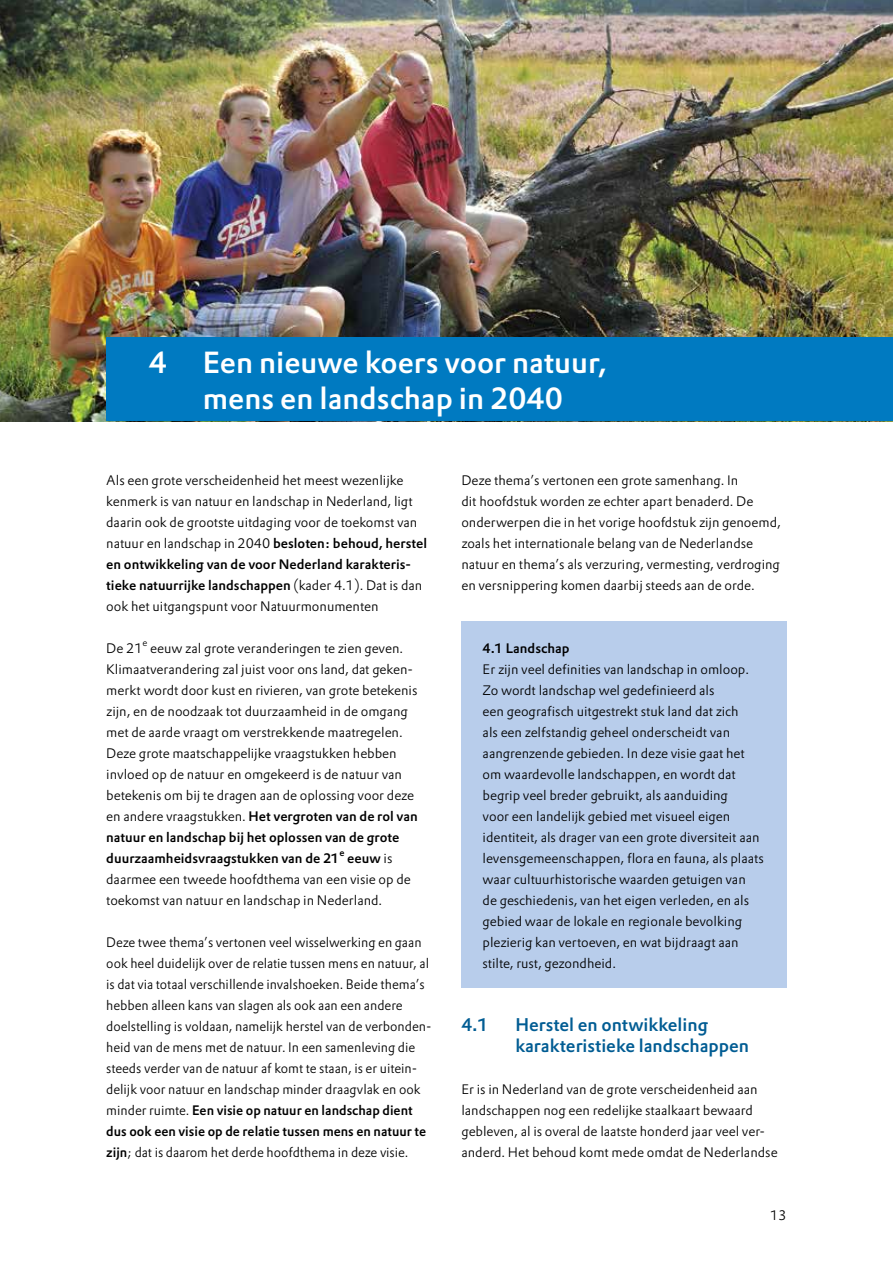
<style>
.page{position:relative;width:893px;height:1263px;background:#fff}
.page>*{position:absolute;margin:0;border:0;box-sizing:border-box;transform-origin:0 0}
.t1{font:30px/36px "DTL Prokyon T Medium";color:#fff;text-align:center}
.t2{font:18px/21px "DTL Prokyon T Medium";color:#005c93}
.t3{font:13.5px/21px "DTL Prokyon T Light";color:#000}
.t4{font:13.5px/21px "DTL Prokyon T Medium";color:#000}
.t5{font:9.45px "DTL Prokyon T Light";color:#000}
.t6{font:9.45px "DTL Prokyon T Medium";color:#000}
.s1{font-family:"DTL Prokyon T Medium"}
.s2{font-family:"DTL Prokyon T Light"}
</style>
<div class="page">
<img style="left:0;top:0;width:893px;height:422px">
<div style="left:106px;top:338px;width:787px;height:83px;background:#007ac1"></div>
<div style="left:461px;top:621px;width:326px;height:367px;background:#b8cdeb"></div>
<h1 class="t1" style="left:149px;top:344px;width:460px">4 Een nieuwe koers voor natuur, mens en landschap in 2040</h1>
<p class="t3" style="left:106px;top:469px;width:322px">Als een grote verscheidenheid het meest wezenlijke kenmerk is van natuur en landschap in Nederland, ligt daarin ook de grootste uitdaging voor de toekomst van natuur en landschap in 2040 <span class="s1">besloten: behoud, herstel</span></p>
<p class="t4" style="left:106px;top:553px;width:317px">en ontwikkeling van de voor Nederland karakteris&shy;tieke natuurrijke landschappen <span class="s2">(kader 4.1). Dat is dan</span></p>
<p class="t3" style="left:106px;top:595px;width:274px">ook het uitgangspunt voor Natuurmonumenten</p>
<p class="t3" style="left:106px;top:637px;width:38px">De 21</p>
<p class="t5" style="left:143px;top:636px;width:6px">e</p>
<p class="t3" style="left:106px;top:637px;width:313px;text-indent:44px">eeuw zal grote veranderingen te zien geven.<br>Klimaatverandering zal juist voor ons land, dat geken&shy;merkt wordt door kust en rivieren, van grote betekenis zijn, en de noodzaak tot duurzaamheid in de omgang met de aarde vraagt om verstrekkende maatregelen.<br>Deze grote maatschappelijke vraagstukken hebben invloed op de natuur en omgekeerd is de natuur van betekenis om bij te dragen aan de oplossing voor deze</p>
<p class="t4" style="left:106px;top:805px;width:313px"><span class="s2">en andere vraagstukken.</span> Het vergroten van de rol van natuur en landschap bij het oplossen van de grote duurzaamheidsvraagstukken van de 21</p>
<p class="t6" style="left:339px;top:846px;width:7px">e</p>
<p class="t4" style="left:347px;top:847px;width:47px">eeuw <span class="s2">is</span></p>
<p class="t3" style="left:106px;top:868px;width:306px">daarmee een tweede hoofdthema van een visie op de toekomst van natuur en landschap in Nederland.</p>
<p class="t3" style="left:106px;top:931px;width:327px">Deze twee thema’s vertonen veel wisselwerking en gaan ook heel duidelijk over de relatie tussen mens en natuur, al is dat via totaal verschillende invalshoeken. Beide thema’s hebben alleen kans van slagen als ook aan een andere doelstelling is voldaan, namelijk herstel van de verbonden&shy;heid van de mens met de natuur. In een samenleving die steeds verder van de natuur af komt te staan, is er uitein&shy;delijk voor natuur en landschap minder draagvlak en ook</p>
<p class="t4" style="left:106px;top:1099px;width:321px"><span class="s2">minder ruimte.</span> Een visie op natuur en landschap dient dus ook een visie op de relatie tussen mens en natuur te</p>
<p class="t3" style="left:106px;top:1141px;width:304px"><span class="s1">zijn</span>; dat is daarom het derde hoofdthema in deze visie.</p>
<p class="t3" style="left:461px;top:469px;width:321px">Deze thema’s vertonen een grote samenhang. In<br>dit hoofdstuk worden ze echter apart benaderd. De onderwerpen die in het vorige hoofdstuk zijn genoemd, zoals het internationale belang van de Nederlandse natuur en thema’s als verzuring, vermesting, verdroging en versnippering komen daarbij steeds aan de orde.</p>
<p class="t4" style="left:483px;top:637px;width:88px">4.1 Landschap</p>
<p class="t3" style="left:483px;top:658px;width:283px">Er zijn veel definities van landschap in omloop.<br>Zo wordt landschap wel gedefinieerd als<br>een geografisch uitgestrekt stuk land dat zich<br>als een zelfstandig geheel onderscheidt van aangrenzende gebieden. In deze visie gaat het om waardevolle landschappen, en wordt dat begrip veel breder gebruikt, als aanduiding<br>voor een landelijk gebied met visueel eigen identiteit, als drager van een grote diversiteit aan levensgemeenschappen, flora en fauna, als plaats waar cultuurhistorische waarden getuigen van<br>de geschiedenis, van het eigen verleden, en als gebied waar de lokale en regionale bevolking plezierig kan vertoeven, en wat bijdraagt aan stilte, rust, gezondheid.</p>
<h2 class="t2" style="left:461px;top:1013px;width:29px">4.1</h2>
<h2 class="t2" style="left:515px;top:1013px;width:235px">Herstel en ontwikkeling karakteristieke landschappen</h2>
<p class="t3" style="left:461px;top:1078px;width:318px">Er is in Nederland van de grote verscheidenheid aan landschappen nog een redelijke staalkaart bewaard gebleven, al is overal de laatste honderd jaar veel ver&shy;anderd. Het behoud komt mede omdat de Nederlandse</p>
<p class="t3" style="left:770px;top:1204px;width:18px">13</p>
</div>
